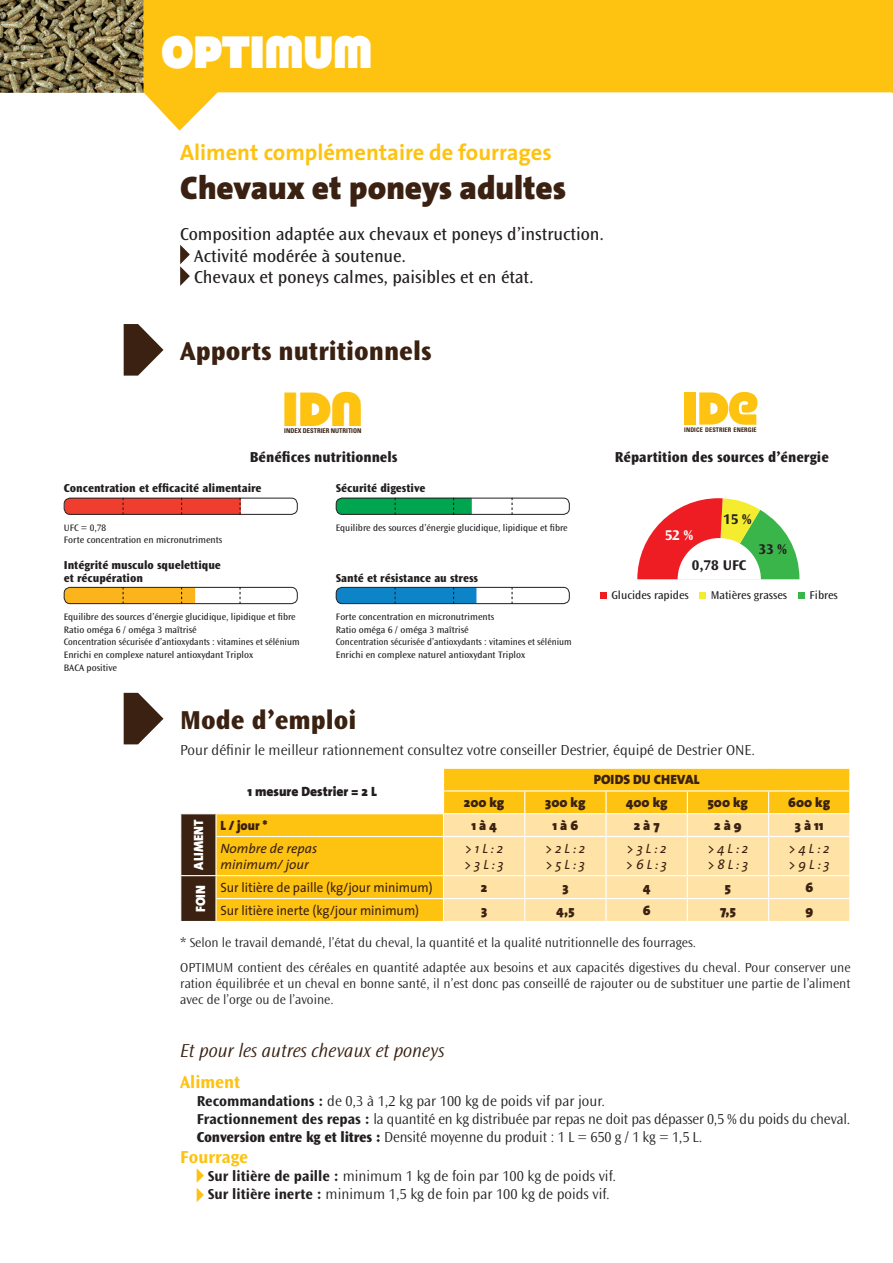
<style>
.page{position:relative;width:893px;height:1263px;background:#fff}
.page>*{position:absolute;margin:0;border:0;box-sizing:border-box;transform-origin:0 0}
.t1{font:47.55px "Strenuous Bl";color:#fec210}
.t2{font:45px "Strenuous Bl";color:#fff}
.t3{font:900 33px "The Sans";color:#3a2111}
.t4{font:800 27px "Ocean Sans";color:#3a2111}
.t5{font:700 22.5px "The Sans";color:#fec210}
.t6{font:italic 300 19.5px "Ocean Sans";color:#3a2111}
.t7{font:18px "Ocean Sans";color:#231f20}
.t8{font:700 18px "Ocean Sans";color:#fec210}
.t9{font:300 15px "Ocean Sans";color:#231f20}
.t10{font:800 15px "Ocean Sans";color:#231f20}
.t11{font:700 14.7px "Ocean Sans";color:#231f20}
.t12{font:700 14.7px "Ocean Sans";color:#fff}
.t13{font:300 13.5px/16.2px "Ocean Sans";color:#231f20;text-align:justify}
.t14{font:italic 13.5px/16.2px "The Sans";color:#3a2111}
.t15{font:900 13.5px "The Sans";color:#3a2111}
.t16{font:13.5px "The Sans";color:#3a2111;scale:.95 1}
.t17{font:900 13.5px "The Sans";color:#231f20}
.t18{font:900 13.5px "The Sans";color:#fff;scale:.95 1}
.t19{font:900 13.5px "The Sans";color:#3a2111;scale:.95 1}
.t20{font:800 12px "Ocean Sans";color:#231f20}
.t21{font:11.7px "Ocean Sans";color:#231f20}
.t22{font:9.75px "Ocean Sans";color:#231f20}
.t23{font:9.75px "Ocean Sans";color:#231f20;scale:.95 1}
.t24{font:700 condensed 6.6px "Univers";color:#3a2111}
.t25{font:700 condensed 6.3px "Univers";letter-spacing:.01em;color:#3a2111}
.s1{font-weight:700}
.s2{font-weight:800}
</style>
<div class="page">
<svg style="left:144px;top:0;width:749px;height:131px;fill:#fec210"></svg>
<hr style="left:892px;top:0;width:1px;height:92px;background:#fec210">
<img style="left:0;top:0;width:144px;height:93px">
<svg style="left:180px;top:245px;width:10px;height:41px"></svg>
<svg style="left:124px;top:324px;width:39px;height:52px"></svg>
<svg style="left:124px;top:693px;width:39px;height:51px"></svg>
<svg style="left:637px;top:498px;width:162px;height:82px"></svg>
<svg style="left:600px;top:592px;width:6px;height:6px"></svg>
<div style="left:699px;top:592px;width:7px;height:6px;background:#f4ed2f"></div>
<div style="left:798px;top:592px;width:7px;height:6px;background:#3ab54a"></div>
<svg style="left:197px;top:1168px;width:7px;height:34px"></svg>
<div style="left:684px;top:392px;width:11px;height:33px;background:#fec210"></div>
<svg style="left:699px;top:392px;width:58px;height:33px"></svg>
<div style="left:217px;top:814px;width:226px;height:107px;background:#fec210"></div>
<hr style="left:215px;top:836px;width:228px;height:1px;background:#fff">
<hr style="left:216px;top:875px;width:227px;height:1px;background:#fff">
<svg style="left:180px;top:814px;width:36px;height:107px;background:#462e1f"></svg>
<hr style="left:215px;top:898px;width:228px;height:1px;background:#fff">
<hr style="left:215px;top:899px;width:2px;height:22px;background:#fff">
<svg style="left:443px;top:769px;width:407px;height:152px;background:#feda80"></svg>
<div style="left:336px;top:498px;width:234px;height:17px;border:1px solid #231f20;border-radius:6px"></div>
<svg style="left:336px;top:498px;width:136px;height:17px;background:#06984b"></svg>
<svg style="left:511px;top:498px;width:2px;height:17px"></svg>
<div style="left:336px;top:587px;width:234px;height:17px;border:1px solid #231f20;border-radius:6px"></div>
<svg style="left:336px;top:587px;width:140px;height:17px;background:#1179b4"></svg>
<svg style="left:511px;top:587px;width:2px;height:17px"></svg>
<div style="left:64px;top:498px;width:234px;height:17px;border:1px solid #231f20;border-radius:6px"></div>
<svg style="left:64px;top:498px;width:177px;height:17px;background:#d83c2d"></svg>
<div style="left:64px;top:587px;width:234px;height:17px;border:1px solid #231f20;border-radius:6px"></div>
<svg style="left:64px;top:587px;width:131px;height:17px;background:#e2a31e"></svg>
<svg style="left:239px;top:587px;width:2px;height:17px"></svg>
<p class="t2" style="left:162px;top:25px;width:212px">OPTIMUM</p>
<p class="t5" style="left:180px;top:133px;width:373px">Aliment complémentaire de fourrages</p>
<p class="t3" style="left:180px;top:160px;width:388px">Chevaux et poneys adultes</p>
<p class="t7" style="left:180px;top:224px;width:425px">Composition adaptée aux chevaux et poneys d’instruction.</p>
<p class="t7" style="left:194px;top:246px;width:213px">Activité modérée à soutenue.</p>
<p class="t7" style="left:194px;top:267px;width:341px">Chevaux et poneys calmes, paisibles et en état.</p>
<p class="t4" style="left:180px;top:336px;width:253px">Apports nutritionnels</p>
<p class="t1" style="left:283px;top:380px;width:82px">IDN</p>
<p class="t24" style="left:284px;top:427px;width:79px">INDEX DESTRIER NUTRITION</p>
<p class="t25" style="left:684px;top:426px;width:74px">INDICE DESTRIER ENERGIE</p>
<p class="t10" style="left:250px;top:448px;width:149px">Bénéfices nutritionnels</p>
<p class="t10" style="left:615px;top:448px;width:216px">Répartition des sources d’énergie</p>
<p class="t20" style="left:64px;top:482px;width:199px">Concentration et efficacité alimentaire</p>
<p class="t22" style="left:64px;top:522px;width:44px">UFC = 0,78</p>
<p class="t22" style="left:64px;top:535px;width:160px">Forte concentration en micronutriments</p>
<p class="t20" style="left:64px;top:558px;width:159px">Intégrité musculo squelettique</p>
<p class="t20" style="left:64px;top:571px;width:81px">et récupération</p>
<p class="t22" style="left:64px;top:611px;width:233px">Equilibre des sources d’énergie glucidique, lipidique et fibre</p>
<p class="t22" style="left:64px;top:624px;width:135px">Ratio oméga 6 / oméga 3 maîtrisé</p>
<p class="t23" style="left:64px;top:637px;width:250px">Concentration sécurisée d’antioxydants : vitamines et sélénium</p>
<p class="t22" style="left:64px;top:649px;width:191px">Enrichi en complexe naturel antioxydant Triplox</p>
<p class="t22" style="left:64px;top:662px;width:55px">BACA positive</p>
<p class="t20" style="left:336px;top:482px;width:91px">Sécurité digestive</p>
<p class="t22" style="left:336px;top:522px;width:233px">Equilibre des sources d’énergie glucidique, lipidique et fibre</p>
<p class="t20" style="left:336px;top:571px;width:144px">Santé et résistance au stress</p>
<p class="t22" style="left:336px;top:611px;width:160px">Forte concentration en micronutriments</p>
<p class="t22" style="left:336px;top:624px;width:135px">Ratio oméga 6 / oméga 3 maîtrisé</p>
<p class="t23" style="left:336px;top:637px;width:250px">Concentration sécurisée d’antioxydants : vitamines et sélénium</p>
<p class="t22" style="left:336px;top:649px;width:191px">Enrichi en complexe naturel antioxydant Triplox</p>
<p class="t12" style="left:665px;top:527px;width:30px">52 %</p>
<p class="t11" style="left:723px;top:511px;width:30px">15 %</p>
<p class="t11" style="left:758px;top:541px;width:30px">33 %</p>
<p class="t11" style="left:692px;top:557px;width:56px">0,78 UFC</p>
<p class="t21" style="left:611px;top:588px;width:79px">Glucides rapides</p>
<p class="t21" style="left:711px;top:588px;width:78px">Matières grasses</p>
<p class="t21" style="left:809px;top:588px;width:30px">Fibres</p>
<p class="t4" style="left:180px;top:705px;width:178px">Mode d’emploi</p>
<p class="t9" style="left:180px;top:742px;width:576px">Pour définir le meilleur rationnement consultez votre conseiller Destrier, équipé de Destrier ONE.</p>
<p class="t17" style="left:247px;top:780px;width:131px">1 mesure Destrier = 2 L</p>
<p class="t15" style="left:594px;top:768px;width:107px">POIDS DU CHEVAL</p>
<p class="t15" style="left:464px;top:791px;width:42px">200 kg</p>
<p class="t15" style="left:545px;top:791px;width:42px">300 kg</p>
<p class="t15" style="left:626px;top:791px;width:43px">400 kg</p>
<p class="t15" style="left:708px;top:791px;width:42px">500 kg</p>
<p class="t15" style="left:788px;top:791px;width:43px">600 kg</p>
<p class="t18" style="left:187px;top:869px;width:54px;rotate:-90deg">ALIMENT</p>
<p class="t19" style="left:220px;top:814px;width:51px">L / jour *</p>
<p class="t15" style="left:471px;top:814px;width:27px">1 à 4</p>
<p class="t15" style="left:553px;top:814px;width:27px">1 à 6</p>
<p class="t15" style="left:634px;top:814px;width:27px">2 à 7</p>
<p class="t15" style="left:714px;top:814px;width:29px">2 à 9</p>
<p class="t15" style="left:795px;top:814px;width:30px">3 à 11</p>
<p class="t14" style="left:220px;top:840px;width:98px">Nombre de repas minimum/ jour</p>
<p class="t14" style="left:465px;top:840px;width:39px">&gt; 1 L : 2</p>
<p class="t14" style="left:546px;top:840px;width:41px">&gt; 2 L : 2</p>
<p class="t14" style="left:546px;top:856px;width:41px">&gt; 5 L : 3</p>
<p class="t14" style="left:627px;top:840px;width:41px">&gt; 3 L : 2</p>
<p class="t14" style="left:626px;top:856px;width:42px">&gt; 6 L : 3</p>
<p class="t14" style="left:708px;top:840px;width:42px">&gt; 4 L : 2</p>
<p class="t14" style="left:708px;top:856px;width:42px">&gt; 8 L : 3</p>
<p class="t14" style="left:789px;top:840px;width:42px">&gt; 4 L : 2</p>
<p class="t14" style="left:789px;top:856px;width:42px">&gt; 9 L : 3</p>
<p class="t14" style="left:465px;top:856px;width:41px">&gt; 3 L : 3</p>
<p class="t18" style="left:189px;top:912px;width:30px;rotate:-90deg">FOIN</p>
<p class="t16" style="left:220px;top:876px;width:225px">Sur litière de paille (kg/jour minimum)</p>
<p class="t15" style="left:481px;top:876px;width:8px">2</p>
<p class="t15" style="left:562px;top:876px;width:8px">3</p>
<p class="t15" style="left:643px;top:876px;width:9px">4</p>
<p class="t15" style="left:725px;top:876px;width:8px">5</p>
<p class="t15" style="left:805px;top:876px;width:9px">6</p>
<p class="t16" style="left:220px;top:899px;width:211px">Sur litière inerte (kg/jour minimum)</p>
<p class="t15" style="left:481px;top:899px;width:8px">3</p>
<p class="t15" style="left:556px;top:899px;width:20px">4,5</p>
<p class="t15" style="left:643px;top:899px;width:9px">6</p>
<p class="t15" style="left:720px;top:899px;width:17px">7,5</p>
<p class="t15" style="left:805px;top:899px;width:9px">9</p>
<p class="t13" style="left:180px;top:935px;width:517px">* Selon le travail demandé, l’état du cheval, la quantité et la qualité nutritionnelle des fourrages.</p>
<p class="t13" style="left:180px;top:959px;width:672px">OPTIMUM contient des céréales en quantité adaptée aux besoins et aux capacités digestives du cheval. Pour conserver une ration équilibrée et un cheval en bonne santé, il n’est donc pas conseillé de rajouter ou de substituer une partie de l’aliment avec de l’orge ou de l’avoine.</p>
<p class="t6" style="left:180px;top:1040px;width:266px">Et pour les autres chevaux et poneys</p>
<p class="t8" style="left:180px;top:1071px;width:62px">Aliment</p>
<p class="t9" style="left:197px;top:1092px;width:410px"><span class="s1">Recommandations :</span> de 0,3 à 1,2 kg par 100 kg de poids vif par jour.</p>
<p class="t9" style="left:197px;top:1110px;width:655px"><span class="s1">Fractionnement des repas :</span> la quantité en kg distribuée par repas ne doit pas dépasser 0,5 % du poids du cheval.</p>
<p class="t9" style="left:197px;top:1128px;width:507px"><span class="s2">Conversion entre kg et litres :</span> Densité moyenne du produit : 1 L = 650 g / 1 kg = 1,5 L.</p>
<p class="t8" style="left:180px;top:1147px;width:70px">Fourrage</p>
<p class="t9" style="left:208px;top:1168px;width:410px"><span class="s1">Sur litière de paille :</span> minimum 1 kg de foin par 100 kg de poids vif.</p>
<p class="t9" style="left:208px;top:1186px;width:403px"><span class="s1">Sur litière inerte :</span> minimum 1,5 kg de foin par 100 kg de poids vif.</p>
</div>
